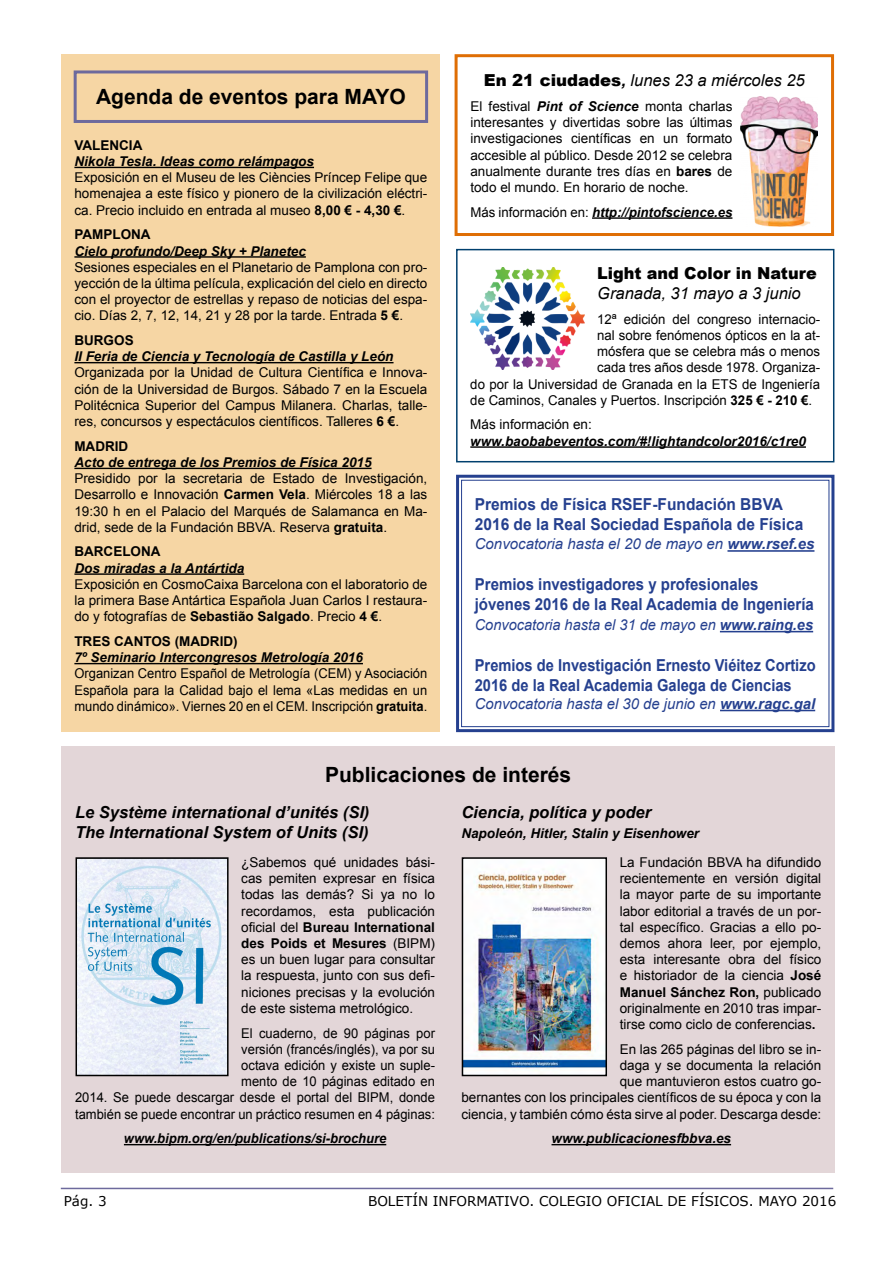
<style>
.page{position:relative;width:893px;height:1263px;background:#fff}
.page>*{position:absolute;margin:0;border:0;box-sizing:border-box;transform-origin:0 0}
.t1{font:700 21px "Arial";color:#000}
.t2{font:italic 700 16.5px/19.8px "Arial";color:#000}
.t3{font:700 16.5px/19.8px "Arial";color:#25408f;scale:.89 1}
.t4{font:700 16.5px/19.8px "Arial";color:#25408f;scale:.91 1}
.t5{font:700 16.5px/19.8px "Arial";color:#25408f;scale:.94 1}
.t6{font:italic 16.5px "Arial";color:#000}
.t7{font:900 16.5px "Arial";color:#000}
.t8{font:italic 15px "Arial";color:#25408f}
.t9{font:13.5px/16.2px "Arial";color:#000;text-align:justify}
.t10{font:13.5px/16.2px "Arial";color:#000;text-align:right;scale:.96 1}
.t11{font:italic 700 13.5px "Arial";color:#000}
.t12{font:13.5px "Verdana";color:#000}
.t13{font:700 13.5px "Arial";color:#000}
.t14{font:italic 700 13.5px "Arial";color:#000;scale:.96 1}
.s1{font-weight:700}
.s2{font-weight:900;font-style:normal}
.s3{font-weight:700;font-style:italic}
.s4{font-weight:400;font-style:normal}
</style>
<div class="page">
<div style="left:61px;top:746px;width:773px;height:427px;background:#e3d6d8"></div>
<hr style="left:124px;top:1144px;width:262px;height:1px;background:#000">
<hr style="left:61px;top:1188px;width:772px;height:1px;background:#6d6a9d">
<hr style="left:551px;top:1144px;width:180px;height:1px;background:#000">
<img style="left:465px;top:860px;width:139px;height:213px">
<div style="left:462px;top:857px;width:145px;height:219px;border:2px solid #000"></div>
<div style="left:62px;top:54px;width:378px;height:678px;background:#f6d6a4"></div>
<hr style="left:74px;top:167px;width:240px;height:1px;background:#000">
<hr style="left:74px;top:256px;width:232px;height:2px;background:#000">
<hr style="left:74px;top:362px;width:320px;height:1px;background:#000">
<hr style="left:74px;top:468px;width:298px;height:1px;background:#000">
<hr style="left:74px;top:573px;width:170px;height:2px;background:#000">
<hr style="left:74px;top:663px;width:289px;height:1px;background:#000">
<div style="left:74px;top:70px;width:354px;height:53px;border:3px solid #6d6a9d"></div>
<hr style="left:592px;top:217px;width:140px;height:2px;background:#000">
<div style="left:455px;top:54px;width:379px;height:182px;border:3px solid #df6e04"></div>
<hr style="left:470px;top:446px;width:336px;height:2px;background:#000">
<div style="left:456px;top:249px;width:378px;height:213px;border:2px solid #00406e"></div>
<svg style="left:456px;top:474px;width:379px;height:259px"></svg>
<div style="left:461px;top:480px;width:368px;height:247px;border:1px solid #25408f"></div>
<img style="left:741px;top:97px;width:76px;height:129px">
<img style="left:470px;top:268px;width:114px;height:101px">
<img style="left:79px;top:860px;width:147px;height:213px">
<div style="left:76px;top:857px;width:153px;height:219px;border:2px solid #000"></div>
<h1 class="t1" style="left:96px;top:83px;width:311px">Agenda de eventos para MAYO</h1>
<p class="t13" style="left:74px;top:136px;width:69px">VALENCIA</p>
<p class="t11" style="left:74px;top:152px;width:241px">Nikola Tesla. Ideas como relámpagos</p>
<p class="t9" style="left:74px;top:169px;width:354px">Exposición en el Museu de les Ciències Príncep Felipe que homenajea a este físico y pionero de la civilización eléctri&shy;ca. Precio incluido en entrada al museo <span class="s1">8,00 € - 4,30 €</span>.</p>
<p class="t13" style="left:74px;top:226px;width:78px">PAMPLONA</p>
<p class="t11" style="left:74px;top:242px;width:233px">Cielo profundo/Deep Sky + Planetec</p>
<p class="t9" style="left:74px;top:259px;width:354px">Sesiones especiales en el Planetario de Pamplona con pro&shy;yección de la última película, explicación del cielo en directo con el proyector de estrellas y repaso de noticias del espa&shy;cio. Días 2, 7, 12, 14, 21 y 28 por la tarde. Entrada <span class="s1">5 €</span>.</p>
<p class="t13" style="left:74px;top:331px;width:61px">BURGOS</p>
<p class="t11" style="left:74px;top:348px;width:321px">II Feria de Ciencia y Tecnología de Castilla y León</p>
<p class="t9" style="left:74px;top:365px;width:354px">Organizada por la Unidad de Cultura Científica e Innova&shy;ción de la Universidad de Burgos. Sábado 7 en la Escuela Politécnica Superior del Campus Milanera. Charlas, talle&shy;res, concursos y espectáculos científicos. Talleres <span class="s1">6 €</span>.</p>
<p class="t13" style="left:74px;top:437px;width:55px">MADRID</p>
<p class="t11" style="left:74px;top:453px;width:299px">Acto de entrega de los Premios de Física 2015</p>
<p class="t9" style="left:74px;top:470px;width:354px">Presidido por la secretaria de Estado de Investigación, Desarrollo e Innovación <span class="s1">Carmen Vela</span>. Miércoles 18 a las 19:30 h en el Palacio del Marqués de Salamanca en Ma&shy;drid, sede de la Fundación BBVA. Reserva <span class="s1">gratuita</span>.</p>
<p class="t13" style="left:74px;top:543px;width:88px">BARCELONA</p>
<p class="t11" style="left:74px;top:559px;width:171px">Dos miradas a la Antártida</p>
<p class="t9" style="left:74px;top:576px;width:354px">Exposición en CosmoCaixa Barcelona con el laboratorio de la primera Base Antártica Española Juan Carlos I restaura&shy;do y fotografías de <span class="s1">Sebastião Salgado</span>. Precio <span class="s1">4 €</span>.</p>
<p class="t13" style="left:74px;top:632px;width:165px">TRES CANTOS (MADRID)</p>
<p class="t11" style="left:74px;top:649px;width:290px">7º Seminario Intercongresos Metrología 2016</p>
<p class="t10" style="left:74px;top:666px;width:369px;text-align:justify">Organizan Centro Español de Metrología (CEM) y Asociación Española para la Calidad bajo el lema «Las medidas en un mundo dinámico». Viernes 20 en el CEM. Inscripción <span class="s1">gratuita</span>.</p>
<p class="t6" style="left:484px;top:70px;width:322px"><span class="s2">En 21 ciudades</span><span class="s1">,</span> lunes 23 a miércoles 25</p>
<p class="t9" style="left:470px;top:98px;width:264px">El festival <span class="s3">Pint of Science</span> monta charlas interesantes y divertidas sobre las últimas investigaciones científicas en un formato accesible al público. Desde 2012 se celebra anualmente durante tres días en <span class="s1">bares</span> de todo el mundo. En horario de noche.</p>
<p class="t11" style="left:470px;top:203px;width:264px"><span class="s4">Más información en:</span> http://pintofscience.es</p>
<p class="t7" style="left:597px;top:261px;width:221px">Light and Color in Nature</p>
<p class="t6" style="left:597px;top:283px;width:205px">Granada, 31 mayo a 3 junio</p>
<p class="t9" style="left:597px;top:311px;width:225px">12ª edición del congreso internacio-</p>
<p class="t9" style="left:597px;top:327px;width:225px">nal sobre fenómenos ópticos en la at-</p>
<p class="t9" style="left:597px;top:343px;width:224px">mósfera que se celebra más o menos</p>
<p class="t9" style="left:597px;top:360px;width:225px">cada tres años desde 1978. Organiza-</p>
<p class="t9" style="left:470px;top:376px;width:351px">do por la Universidad de Granada en la ETS de Ingeniería</p>
<p class="t9" style="left:470px;top:392px;width:343px">de Caminos, Canales y Puertos. Inscripción <span class="s1">325 € - 210 €</span>.</p>
<p class="t9" style="left:470px;top:417px;width:123px">Más información en:</p>
<p class="t11" style="left:470px;top:432px;width:337px">www.baobabeventos.com/#!lightandcolor2016/c1re0</p>
<p class="t5" style="left:475px;top:495px;width:351px">Premios de Física RSEF-Fundación BBVA<br>2016 de la Real Sociedad Española de Física</p>
<p class="t8" style="left:475px;top:534px;width:341px">Convocatoria hasta el 20 de mayo en <span class="s1">www.rsef.es</span></p>
<p class="t4" style="left:475px;top:575px;width:374px">Premios investigadores y profesionales jóvenes 2016 de la Real Academia de Ingeniería</p>
<p class="t8" style="left:475px;top:615px;width:340px">Convocatoria hasta el 31 de mayo en <span class="s1">www.raing.es</span></p>
<p class="t3" style="left:475px;top:656px;width:384px">Premios de Investigación Ernesto Viéitez Cortizo<br>2016 de la Real Academia Galega de Ciencias</p>
<p class="t8" style="left:475px;top:694px;width:342px">Convocatoria hasta el 30 de junio en <span class="s1">www.ragc.gal</span></p>
<h1 class="t1" style="left:325px;top:761px;width:248px">Publicaciones de interés</h1>
<p class="t2" style="left:461px;top:803px;width:191px">Ciencia, política y poder</p>
<p class="t11" style="left:461px;top:824px;width:239px">Napoleón, Hitler, Stalin y Eisenhower</p>
<p class="t9" style="left:620px;top:854px;width:203px">La Fundación BBVA ha difundido recientemente en versión digital la mayor parte de su importante labor editorial a través de un por&shy;tal específico. Gracias a ello po&shy;demos ahora leer, por ejemplo, esta interesante obra del físico e historiador de la ciencia <span class="s1">José Manuel Sánchez Ron,</span> publicado originalmente en 2010 tras impar&shy;tirse como ciclo de conferencias<span class="s1">.</span></p>
<p class="t9" style="left:461px;top:1041px;width:361px;text-align:right">En las 265 páginas del libro se in-<br>daga y se documenta la relación<br>que mantuvieron estos cuatro go-<br>bernantes con los principales científicos de su época y con la ciencia, y también cómo ésta sirve al poder. Descarga desde:</p>
<p class="t11" style="left:551px;top:1130px;width:181px">www.publicacionesfbbva.es</p>
<p class="t2" style="left:75px;top:803px;width:296px">Le Système international d’unités (SI)<br>The International System of Units (SI)</p>
<p class="t9" style="left:241px;top:854px;width:195px">¿Sabemos qué unidades bási&shy;cas pemiten expresar en física todas las demás? Si ya no lo recordamos, esta publicación oficial del <span class="s1">Bureau International des Poids et Mesures</span> (BIPM) es un buen lugar para consultar la respuesta, junto con sus defi&shy;niciones precisas y la evolución de este sistema metrológico.</p>
<p class="t10" style="left:75px;top:1025px;width:376px">El cuaderno, de 90 páginas por<br>versión (francés/inglés), va por su<br>octava edición y existe un suple-<br>mento de 10 páginas editado en<br>2014. Se puede descargar desde el portal del BIPM, donde también se puede encontrar un práctico resumen en 4 páginas:</p>
<p class="t14" style="left:124px;top:1130px;width:275px">www.bipm.org/en/publications/si-brochure</p>
<p class="t12" style="left:64px;top:1193px;width:44px">Pág. 3</p>
<p class="t12" style="left:368px;top:1193px;width:470px">BOLETÍN INFORMATIVO. COLEGIO OFICIAL DE FÍSICOS. MAYO 2016</p>
</div>
